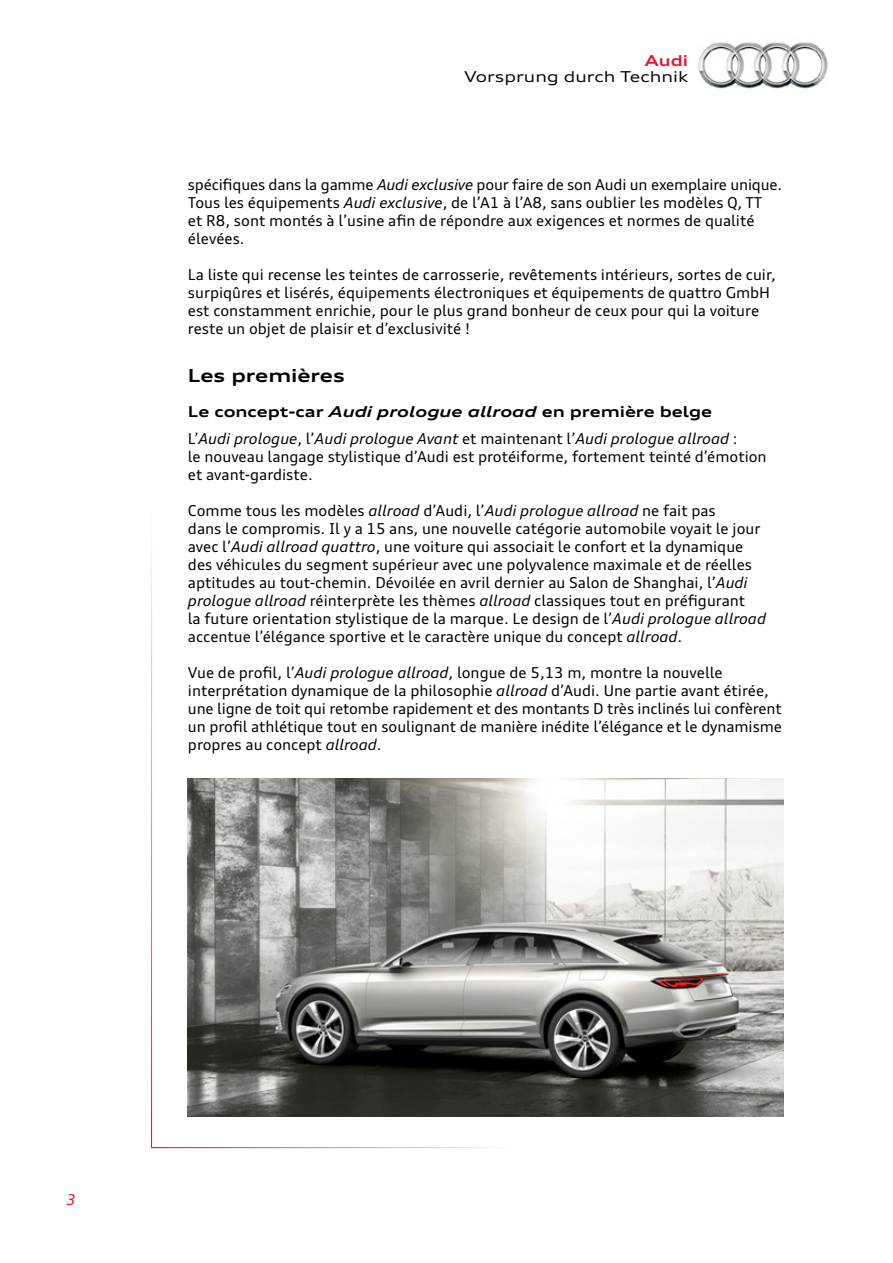
<style>
.page{position:relative;width:893px;height:1263px;background:#fff}
.page>*{position:absolute;margin:0;border:0;box-sizing:border-box;transform-origin:0 0}
.t1{font:700 expanded 18px "Audi Type";color:#000}
.t2{font:15px/18px "Audi Type";color:#000}
.t3{font:italic 15px/26.5px "Audi Type";color:#000}
.t4{font:expanded 15px "Audi Type";color:#000}
.t5{font:700 expanded 15px "Audi Type";color:#e11837}
.t6{font:italic 15px "Audi Type";color:#e11837}
.s1{font-style:italic}
.s2{font-weight:700;font-style:normal;font-stretch:expanded}
.s3{font-weight:700;font-stretch:expanded}
.s4{font-style:normal}
</style>
<div class="page">
<img style="left:698px;top:42px;width:130px;height:47px">
<img style="left:188px;top:778px;width:595px;height:338px">
<p class="t5" style="left:645px;top:50px;width:45px">Audi</p>
<p class="t4" style="left:465px;top:67px;width:225px">Vorsprung durch Technik</p>
<p class="t2" style="left:188px;top:175px;width:596px">spécifiques dans la gamme <span class="s1">Audi exclusive</span> pour faire de son Audi un exemplaire unique.<br>Tous les équipements <span class="s1">Audi exclusive</span>, de l’A1 à l’A8, sans oublier les modèles Q, TT<br>et R8, sont montés à l’usine afin de répondre aux exigences et normes de qualité élevées.</p>
<p class="t2" style="left:188px;top:265px;width:589px">La liste qui recense les teintes de carrosserie, revêtements intérieurs, sortes de cuir, surpiqûres et lisérés, équipements électroniques et équipements de quattro GmbH est constamment enrichie, pour le plus grand bonheur de ceux pour qui la voiture reste un objet de plaisir et d’exclusivité !</p>
<p class="t1" style="left:188px;top:363px;width:158px">Les premières</p>
<p class="t3" style="left:188px;top:398px;width:551px"><span class="s2">Le concept-car</span> <span class="s3">Audi prologue allroad</span> <span class="s2">en première belge<br></span><span class="s4">L’</span>Audi prologue<span class="s4">, l’</span>Audi prologue Avant <span class="s4">et maintenant l’</span>Audi prologue allroad <span class="s4">:</span></p>
<p class="t2" style="left:188px;top:447px;width:580px">le nouveau langage stylistique d’Audi est protéiforme, fortement teinté d’émotion et avant-gardiste.</p>
<p class="t2" style="left:188px;top:501px;width:580px">Comme tous les modèles <span class="s1">allroad</span> d’Audi, l’<span class="s1">Audi prologue allroad</span> ne fait pas<br>dans le compromis. Il y a 15 ans, une nouvelle catégorie automobile voyait le jour avec l’<span class="s1">Audi allroad quattro</span>, une voiture qui associait le confort et la dynamique des véhicules du segment supérieur avec une polyvalence maximale et de réelles aptitudes au tout-chemin. Dévoilée en avril dernier au Salon de Shanghai, l’<span class="s1">Audi prologue allroad</span> réinterprète les thèmes <span class="s1">allroad</span> classiques tout en préfigurant<br>la future orientation stylistique de la marque. Le design de l’<span class="s1">Audi prologue allroad </span>accentue l’élégance sportive et le caractère unique du concept <span class="s1">allroad</span>.</p>
<p class="t2" style="left:188px;top:663px;width:596px">Vue de profil, l’<span class="s1">Audi prologue allroad</span>, longue de 5,13 m, montre la nouvelle interprétation dynamique de la philosophie <span class="s1">allroad</span> d’Audi. Une partie avant étirée, une ligne de toit qui retombe rapidement et des montants D très inclinés lui confèrent un profil athlétique tout en soulignant de manière inédite l’élégance et le dynamisme propres au concept <span class="s1">allroad</span>.</p>
<p class="t6" style="left:66px;top:1190px;width:11px">3</p>
</div>
